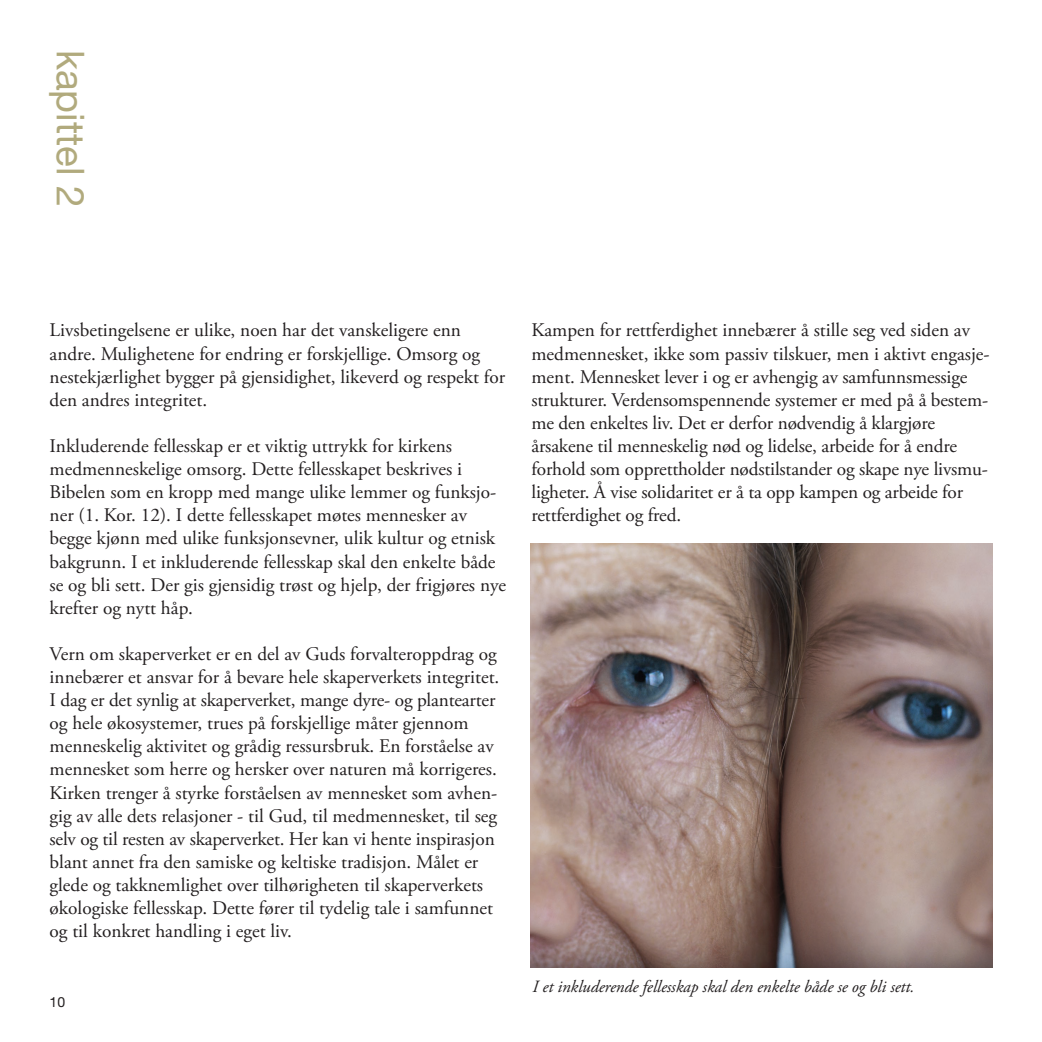
<style>
.page{position:relative;width:1042px;height:1042px;background:#fff}
.page>*{position:absolute;margin:0;border:0;box-sizing:border-box;transform-origin:0 0}
.t1{font:38.5px "Helvetica Neue LT Std";color:#b1aa7d}
.t2{font:19.25px/23.1px "Adobe Garamond Pro";color:#231f20}
.t3{font:italic 17.15px "Adobe Garamond Pro";letter-spacing:-.005em;color:#231f20}
.t4{font:14px "Helvetica Neue LT Std";color:#231f20}
</style>
<div class="page">
<img style="left:531px;top:543px;width:461px;height:424px">
<h1 class="t1" style="left:93px;top:50px;width:159px;rotate:90deg">kapittel 2</h1>
<p class="t2" style="left:50px;top:319px;width:457px">Livsbetingelsene er ulike, noen har det vanskeligere enn andre. Mulighetene for endring er forskjellige. Omsorg og nestekjærlighet bygger på gjensidighet, likeverd og respekt for den andres integritet.</p>
<p class="t2" style="left:50px;top:435px;width:458px">Inkluderende fellesskap er et viktig uttrykk for kirkens medmenneskelige omsorg. Dette fellesskapet beskrives i Bibelen som en kropp med mange ulike lemmer og funksjo&shy;ner (1. Kor. 12). I dette fellesskapet møtes mennesker av begge kjønn med ulike funksjonsevner, ulik kultur og etnisk bakgrunn. I et inkluderende fellesskap skal den enkelte både se og bli sett. Der gis gjensidig trøst og hjelp, der frigjøres nye krefter og nytt håp.</p>
<p class="t2" style="left:50px;top:643px;width:451px">Vern om skaperverket er en del av Guds forvalteroppdrag og innebærer et ansvar for å bevare hele skaperverkets integritet.<br>I dag er det synlig at skaperverket, mange dyre- og plantearter og hele økosystemer, trues på forskjellige måter gjennom menneskelig aktivitet og grådig ressursbruk. En forståelse av mennesket som herre og hersker over naturen må korrigeres.<br>Kirken trenger å styrke forståelsen av mennesket som avhen&shy;gig av alle dets relasjoner - til Gud, til medmennesket, til seg selv og til resten av skaperverket. Her kan vi hente inspirasjon blant annet fra den samiske og keltiske tradisjon. Målet er glede og takknemlighet over tilhørigheten til skaperverkets økologiske fellesskap. Dette fører til tydelig tale i samfunnet og til konkret handling i eget liv.</p>
<p class="t4" style="left:50px;top:994px;width:17px">10</p>
<p class="t2" style="left:531px;top:319px;width:460px">Kampen for rettferdighet innebærer å stille seg ved siden av medmennesket, ikke som passiv tilskuer, men i aktivt engasje&shy;ment. Mennesket lever i og er avhengig av samfunnsmessige strukturer. Verdensomspennende systemer er med på å bestem&shy;me den enkeltes liv. Det er derfor nødvendig å klargjøre årsakene til menneskelig nød og lidelse, arbeide for å endre forhold som opprettholder nødstilstander og skape nye livsmu&shy;ligheter. Å vise solidaritet er å ta opp kampen og arbeide for rettferdighet og fred.</p>
<p class="t3" style="left:532px;top:976px;width:383px">I et inkluderende fellesskap skal den enkelte både se og bli sett.</p>
</div>
